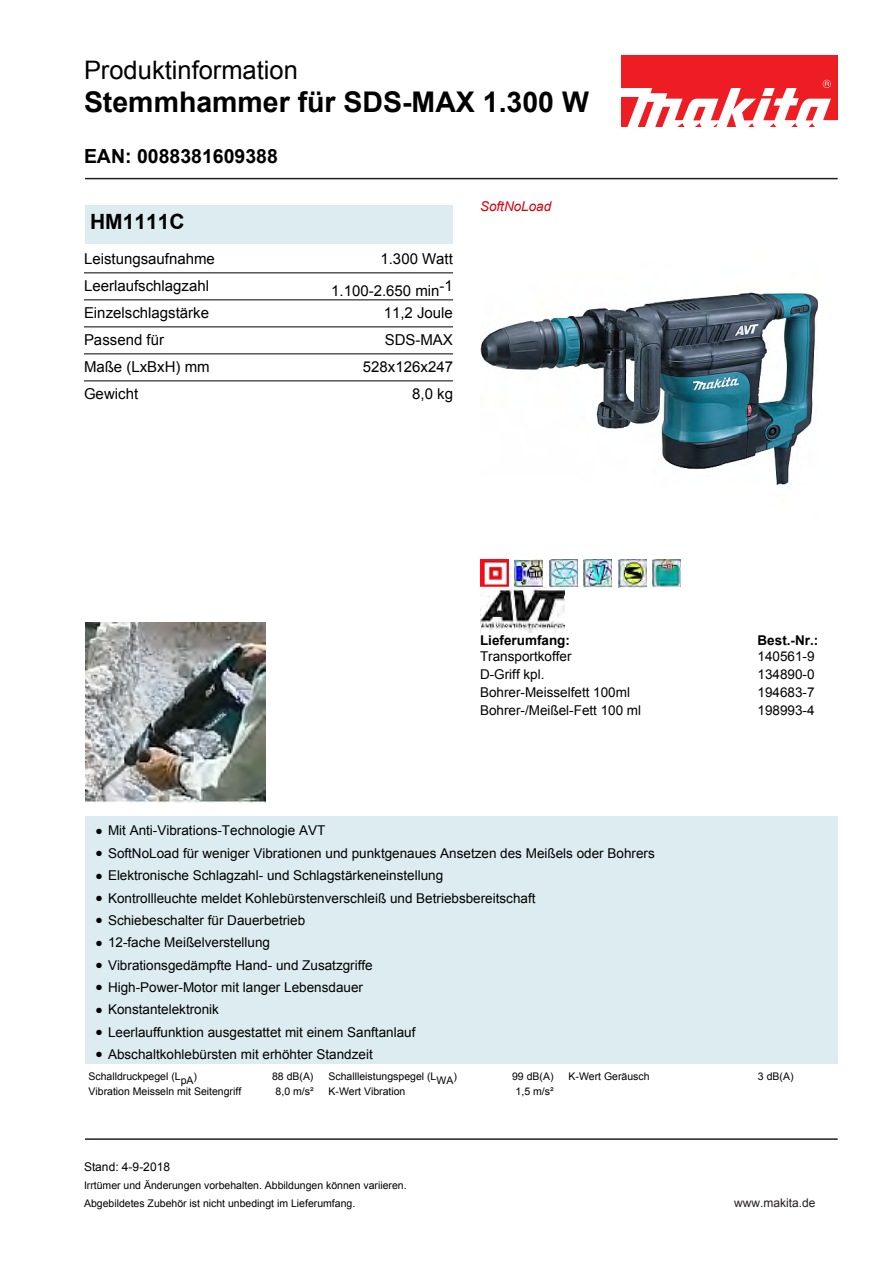
<style>
.page{position:relative;width:893px;height:1263px;background:#fff}
.page>*{position:absolute;margin:0;border:0;box-sizing:border-box;transform-origin:0 0}
.t1{font:700 28.5px "Arial";color:#000}
.t2{font:25.5px "Arial";color:#000}
.t3{font:700 21px "Arial";color:#000}
.t4{font:700 19.5px "Arial";color:#000}
.t5{font:15px "Arial";color:#000}
.t6{font:13.5px "Arial";color:#000}
.t7{font:700 13.5px "Arial";color:#000}
.t8{font:italic 13.5px "Arial";color:#d8000d}
.t9{font:12px "Arial";color:#000}
.t10{font:12px "Arial";color:#231f20}
.t11{font:10.5px/18px "Arial";color:#000}
</style>
<div class="page">
<img style="left:480px;top:292px;width:338px;height:193px">
<img style="left:480px;top:588px;width:84px;height:45px">
<img style="left:480px;top:560px;width:28px;height:27px">
<img style="left:514px;top:560px;width:29px;height:28px">
<img style="left:549px;top:560px;width:28px;height:28px">
<img style="left:584px;top:560px;width:28px;height:28px">
<img style="left:618px;top:560px;width:28px;height:28px">
<img style="left:652px;top:560px;width:29px;height:28px">
<img style="left:86px;top:622px;width:180px;height:180px">
<div style="left:85px;top:816px;width:753px;height:247px;background:#dcecf1"></div>
<div style="left:85px;top:205px;width:368px;height:38px;background:#dcecf1"></div>
<div style="left:621px;top:56px;width:217px;height:71px;background:#ee1d23"></div>
<svg style="left:621px;top:80px;width:217px;height:47px"></svg>
<hr style="left:85px;top:178px;width:753px;height:1px;background:#231f20">
<hr style="left:85px;top:1138px;width:753px;height:2px;background:#231f20">
<hr style="left:84px;top:273px;width:369px;height:1px;background:#000">
<hr style="left:84px;top:300px;width:369px;height:1px;background:#000">
<hr style="left:84px;top:327px;width:369px;height:1px;background:#000">
<hr style="left:84px;top:354px;width:369px;height:1px;background:#000">
<hr style="left:84px;top:381px;width:369px;height:1px;background:#000">
<h2 class="t2" style="left:84px;top:56px;width:215px">Produktinformation</h2>
<h1 class="t1" style="left:84px;top:87px;width:506px">Stemmhammer für SDS-MAX 1.300 W</h1>
<h3 class="t4" style="left:84px;top:146px;width:195px">EAN: 0088381609388</h3>
<p class="t8" style="left:480px;top:199px;width:73px">SoftNoLoad</p>
<h3 class="t3" style="left:90px;top:210px;width:96px">HM1111C</h3>
<p class="t5" style="left:84px;top:250px;width:132px">Leistungsaufnahme</p>
<p class="t5" style="left:380px;top:250px;width:74px">1.300 Watt</p>
<p class="t5" style="left:84px;top:277px;width:127px">Leerlaufschlagzahl</p>
<p class="t5" style="left:331px;top:283px;width:123px">1.100-2.650 min-1</p>
<p class="t5" style="left:84px;top:304px;width:127px">Einzelschlagstärke</p>
<p class="t5" style="left:384px;top:304px;width:71px">11,2 Joule</p>
<p class="t5" style="left:84px;top:331px;width:81px">Passend für</p>
<p class="t5" style="left:385px;top:331px;width:70px">SDS-MAX</p>
<p class="t5" style="left:84px;top:358px;width:127px">Maße (LxBxH) mm</p>
<p class="t5" style="left:363px;top:358px;width:92px">528x126x247</p>
<p class="t5" style="left:84px;top:385px;width:56px">Gewicht</p>
<p class="t5" style="left:412px;top:385px;width:42px">8,0 kg</p>
<p class="t7" style="left:480px;top:633px;width:91px">Lieferumfang:</p>
<p class="t7" style="left:758px;top:633px;width:62px">Best.-Nr.:</p>
<p class="t6" style="left:480px;top:649px;width:93px">Transportkoffer</p>
<p class="t6" style="left:758px;top:649px;width:59px">140561-9</p>
<p class="t6" style="left:480px;top:667px;width:66px">D-Griff kpl.</p>
<p class="t6" style="left:758px;top:667px;width:59px">134890-0</p>
<p class="t6" style="left:480px;top:685px;width:151px">Bohrer-Meisselfett 100ml</p>
<p class="t6" style="left:758px;top:685px;width:59px">194683-7</p>
<p class="t6" style="left:480px;top:703px;width:163px">Bohrer-/Meißel-Fett 100 ml</p>
<p class="t6" style="left:758px;top:703px;width:59px">198993-4</p>
<p class="t6" style="left:96px;top:823px;width:231px">● Mit Anti-Vibrations-Technologie AVT</p>
<p class="t6" style="left:96px;top:845px;width:560px">● SoftNoLoad für weniger Vibrationen und punktgenaues Ansetzen des Meißels oder Bohrers</p>
<p class="t6" style="left:96px;top:868px;width:349px">● Elektronische Schlagzahl- und Schlagstärkeneinstellung</p>
<p class="t6" style="left:96px;top:890px;width:441px">● Kontrollleuchte meldet Kohlebürstenverschleiß und Betriebsbereitschaft</p>
<p class="t6" style="left:96px;top:913px;width:211px">● Schiebeschalter für Dauerbetrieb</p>
<p class="t6" style="left:96px;top:935px;width:175px">● 12-fache Meißelverstellung</p>
<p class="t6" style="left:96px;top:957px;width:278px">● Vibrationsgedämpfte Hand- und Zusatzgriffe</p>
<p class="t6" style="left:96px;top:980px;width:269px">● High-Power-Motor mit langer Lebensdauer</p>
<p class="t6" style="left:96px;top:1002px;width:124px">● Konstantelektronik</p>
<p class="t6" style="left:96px;top:1024px;width:321px">● Leerlauffunktion ausgestattet mit einem Sanftanlauf</p>
<p class="t6" style="left:96px;top:1047px;width:278px">● Abschaltkohlebürsten mit erhöhter Standzeit</p>
<p class="t11" style="left:88px;top:1067px;width:110px">Schalldruckpegel (LpA)</p>
<p class="t11" style="left:272px;top:1067px;width:43px">88 dB(A)</p>
<p class="t11" style="left:328px;top:1067px;width:130px">Schallleistungspegel (LWA)</p>
<p class="t11" style="left:512px;top:1067px;width:43px">99 dB(A)</p>
<p class="t11" style="left:568px;top:1067px;width:83px">K-Wert Geräusch</p>
<p class="t11" style="left:758px;top:1067px;width:37px">3 dB(A)</p>
<p class="t11" style="left:88px;top:1082px;width:154px">Vibration Meisseln mit Seitengriff</p>
<p class="t11" style="left:276px;top:1082px;width:39px">8,0 m/s²</p>
<p class="t11" style="left:328px;top:1082px;width:78px">K-Wert Vibration</p>
<p class="t11" style="left:516px;top:1082px;width:39px">1,5 m/s²</p>
<p class="t9" style="left:84px;top:1160px;width:88px">Stand: 4-9-2018</p>
<p class="t11" style="left:84px;top:1176px;width:324px">Irrtümer und Änderungen vorbehalten. Abbildungen können variieren.<br>Abgebildetes Zubehör ist nicht unbedingt im Lieferumfang.</p>
<p class="t10" style="left:734px;top:1196px;width:83px">www.makita.de</p>
</div>
